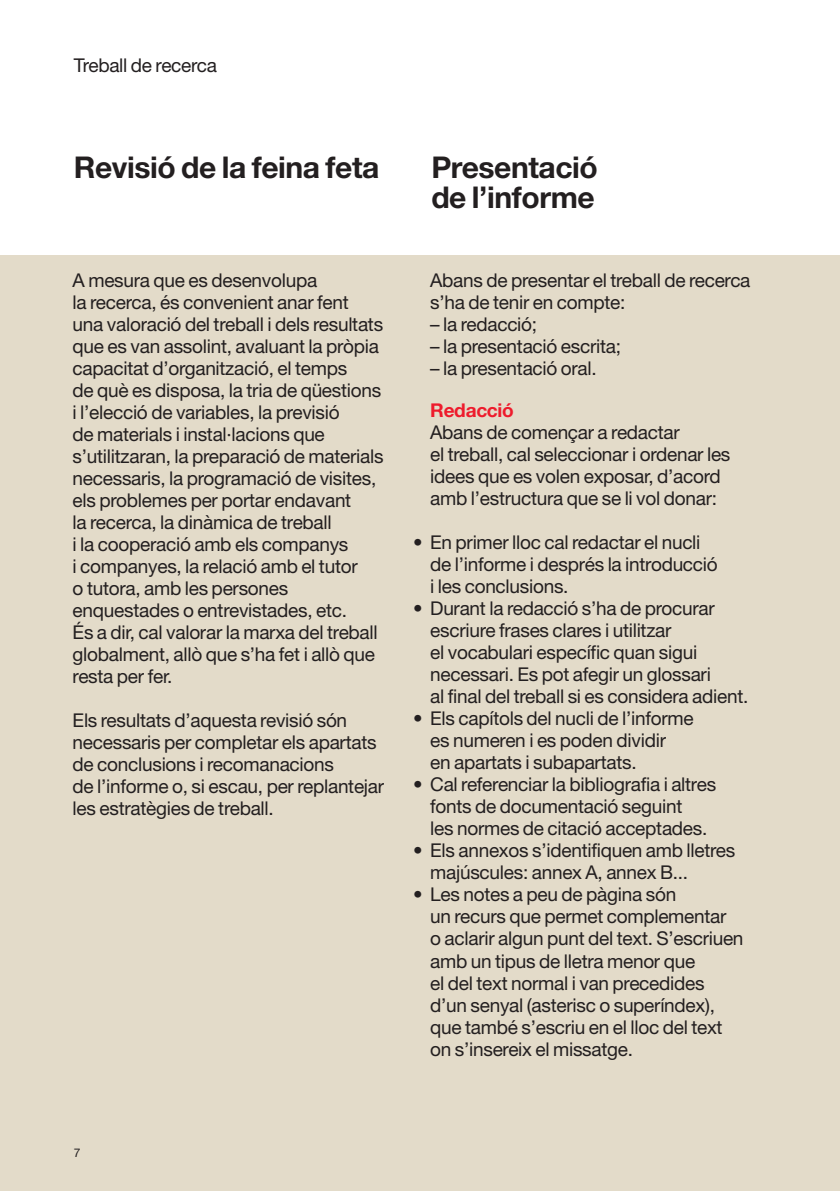
<style>
.page{position:relative;width:840px;height:1191px;background:#fff}
.page>*{position:absolute;margin:0;border:0;box-sizing:border-box;transform-origin:0 0}
.text_bold{font:700 30px/30px "Helvetica Neue";letter-spacing:-.015em;color:#231f20}
.text{font:19px/22px "Helvetica Neue";letter-spacing:-.015em;color:#231f20}
.punts{font:19px/22px "Helvetica Neue";letter-spacing:-.015em;color:#231f20}
.guions{font:19px "Helvetica Neue";letter-spacing:-.015em;color:#231f20}
.text_bold_gris{font:700 19px "Helvetica Neue";letter-spacing:-.015em;color:#ee1b2c}
.t1{font:12px "Helvetica Neue";color:#231f20}
</style>
<div class="page">
<div style="left:0;top:255px;width:839px;height:936px;background:#e3dbc9"></div>
<p class="text" style="left:74px;top:54px;width:145px">Treball de recerca</p>
<p class="text_bold" style="left:74px;top:152px;width:307px">Revisió de la feina feta</p>
<p class="text" style="left:73px;top:269px;width:312px">A mesura que es desenvolupa<br>la recerca, és convenient anar fent una valoració del treball i dels resultats que es van assolint, avaluant la pròpia capacitat d’organització, el temps<br>de què es disposa, la tria de qüestions i l’elecció de variables, la previsió<br>de materials i instal·lacions que s’utilitzaran, la preparació de materials necessaris, la programació de visites, els problemes per portar endavant<br>la recerca, la dinàmica de treball<br>i la cooperació amb els companys<br>i companyes, la relació amb el tutor<br>o tutora, amb les persones enquestades o entrevistades, etc.<br>És a dir, cal valorar la marxa del treball globalment, allò que s’ha fet i allò que resta per fer.</p>
<p class="text" style="left:73px;top:709px;width:313px">Els resultats d’aquesta revisió són necessaris per completar els apartats de conclusions i recomanacions<br>de l’informe o, si escau, per replantejar les estratègies de treball.</p>
<p class="text_bold" style="left:431px;top:152px;width:168px">Presentació de l’informe</p>
<p class="text" style="left:430px;top:269px;width:321px">Abans de presentar el treball de recerca</p>
<p class="text" style="left:430px;top:291px;width:196px">s’ha de tenir en compte:</p>
<p class="guions" style="left:430px;top:313px;width:108px">– la redacció;</p>
<p class="guions" style="left:430px;top:335px;width:192px">– la presentació escrita;</p>
<p class="guions" style="left:430px;top:357px;width:168px">– la presentació oral.</p>
<p class="text_bold_gris" style="left:430px;top:399px;width:85px">Redacció</p>
<p class="text" style="left:430px;top:421px;width:301px">Abans de començar a redactar<br>el treball, cal seleccionar i ordenar les idees que es volen exposar, d’acord amb l’estructura que se li vol donar:</p>
<p class="punts" style="left:430px;top:531px;width:289px;text-indent:-17px">• En primer lloc cal redactar el nucli de l’informe i després la introducció i les conclusions.</p>
<p class="punts" style="left:430px;top:597px;width:319px;text-indent:-17px">• Durant la redacció s’ha de procurar escriure frases clares i utilitzar<br>el vocabulari específic quan sigui necessari. Es pot afegir un glossari<br>al final del treball si es considera adient.</p>
<p class="punts" style="left:430px;top:707px;width:265px;text-indent:-17px">• Els capítols del nucli de l’informe es numeren i es poden dividir<br>en apartats i subapartats.</p>
<p class="punts" style="left:430px;top:773px;width:287px;text-indent:-17px">• Cal referenciar la bibliografia i altres fonts de documentació seguint<br>les normes de citació acceptades.</p>
<p class="punts" style="left:430px;top:839px;width:306px;text-indent:-17px">• Els annexos s’identifiquen amb lletres majúscules: annex A, annex B...</p>
<p class="punts" style="left:430px;top:883px;width:314px;text-indent:-17px">• Les notes a peu de pàgina són<br>un recurs que permet complementar<br>o aclarir algun punt del text. S’escriuen amb un tipus de lletra menor que<br>el del text normal i van precedides d’un senyal (asterisc o superíndex), que també s’escriu en el lloc del text on s’insereix el missatge.</p>
<p class="t1" style="left:74px;top:1145px;width:8px">7</p>
</div>
